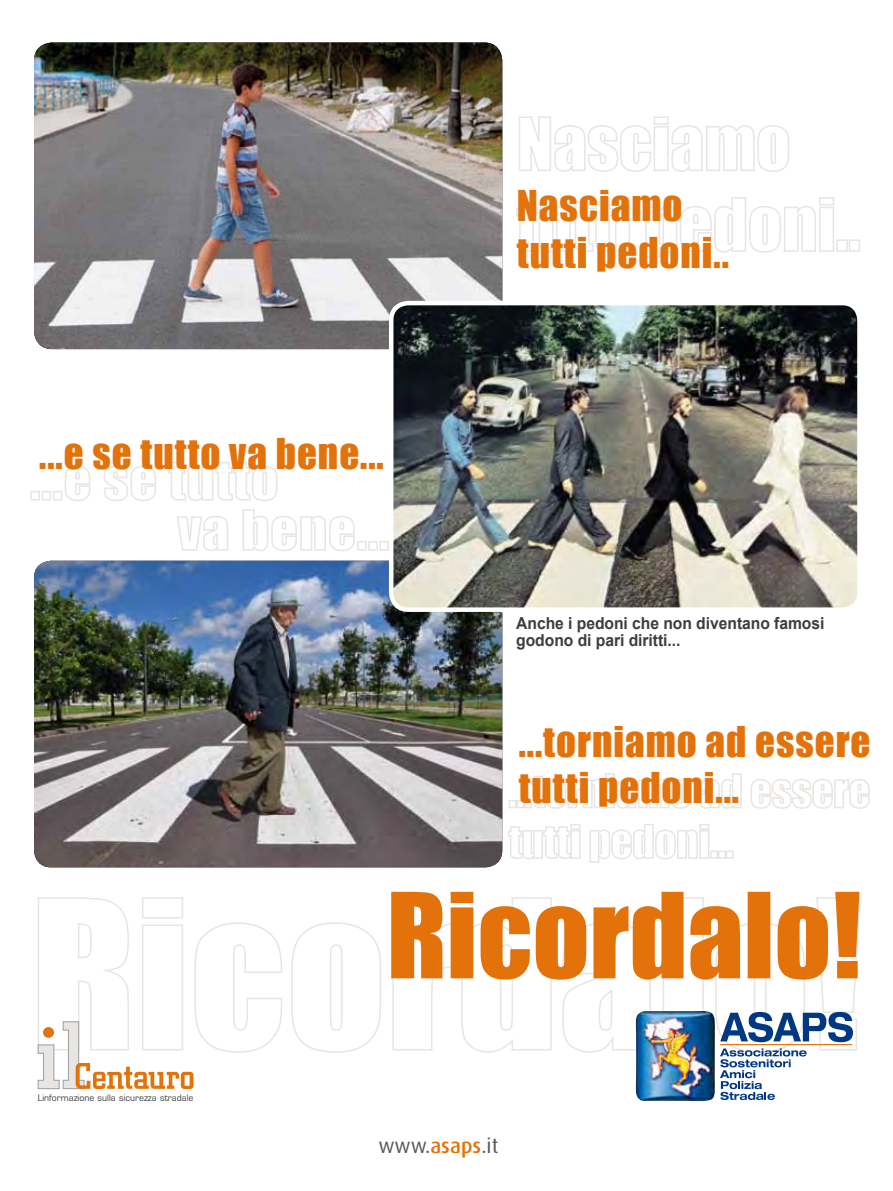
<style>
.page{position:relative;width:893px;height:1191px;background:#fff}
.page>*{position:absolute;margin:0;border:0;box-sizing:border-box;transform-origin:0 0}
.t1{font:39px/46.8px "Impact";letter-spacing:.025em;color:#e3720b}
.t2{font:21px "Dax";color:#58585a}
.t3{font:700 16.5px/16.5px "Arial";letter-spacing:-.005em;color:#3e3d40;scale:.95 1}
.t4{font:9.75px "Eurostile";color:#3e3d40}
.s1{font-weight:500;color:#e3720b}
</style>
<div class="page">
<svg style="left:508px;top:824px;width:226px;height:39px"></svg>
<svg style="left:509px;top:773px;width:361px;height:36px"></svg>
<svg style="left:516px;top:197px;width:344px;height:61px"></svg>
<svg style="left:519px;top:116px;width:270px;height:56px"></svg>
<svg style="left:38px;top:896px;width:822px;height:157px"></svg>
<svg style="left:391px;top:891px;width:468px;height:88px"></svg>
<img style="left:34px;top:561px;width:468px;height:306px">
<img style="left:34px;top:43px;width:468px;height:306px">
<img style="left:391px;top:303px;width:466px;height:306px">
<div style="left:389px;top:301px;width:473px;height:311px;border:4px solid #fff;border-radius:17px"></div>
<svg style="left:177px;top:508px;width:213px;height:45px"></svg>
<svg style="left:30px;top:462px;width:248px;height:39px"></svg>
<img style="left:635px;top:1011px;width:81px;height:91px">
<svg style="left:720px;top:1012px;width:133px;height:30px"></svg>
<hr style="left:720px;top:1044px;width:132px;height:1px;background:#e3720b">
<svg style="left:720px;top:1048px;width:87px;height:52px"></svg>
<svg style="left:37px;top:1021px;width:156px;height:68px"></svg>
<p class="t1" style="left:39px;top:429px;width:346px">...e se tutto va bene...</p>
<p class="t1" style="left:517px;top:182px;width:214px">Nasciamo tutti pedoni..</p>
<p class="t3" style="left:516px;top:616px;width:326px">Anche i pedoni che non diventano famosi godono di pari diritti...</p>
<p class="t1" style="left:519px;top:717px;width:353px">...torniamo ad essere tutti pedoni...</p>
<p class="t4" style="left:38px;top:1093px;width:157px">Linformazione sulla sicurezza stradale</p>
<p class="t2" style="left:378px;top:1134px;width:122px">www.<span class="s1">asaps</span>.it</p>
</div>
